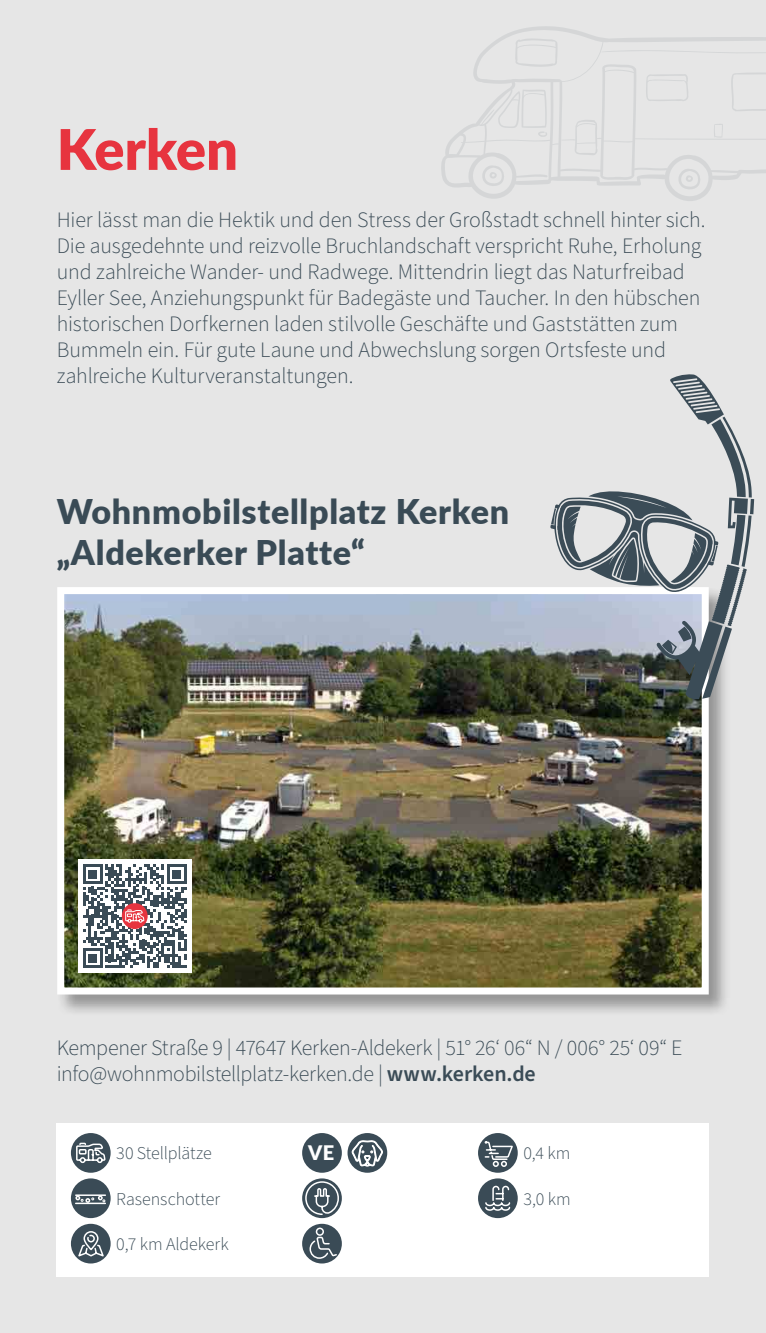
<style>
.page{position:relative;width:766px;height:1333px;background:#fff}
.page>*{position:absolute;margin:0;border:0;box-sizing:border-box;transform-origin:0 0}
.t1{font:900 56px "Lato";color:#e7343f}
.t2{font:900 34px/40.8px "Lato";letter-spacing:.02em;color:#3a4b56}
.t3{font:300 22px/26px "Source Sans Pro";letter-spacing:-.005em;color:#3a4b56}
.t4{font:900 20px "Lato";color:#fff}
.t5{font:300 18px "Source Sans Pro";color:#3a4b56}
.s1{font-weight:600}
</style>
<div class="page">
<div style="left:0;top:0;width:765px;height:1332px;background:#e6e6e6"></div>
<div style="left:56px;top:586px;width:674px;height:430px;background:#000;opacity:.35"></div>
<img style="left:65px;top:595px;width:635px;height:391px">
<div style="left:57px;top:587px;width:651px;height:407px;border:7px solid #fff"></div>
<div style="left:78px;top:859px;width:113px;height:113px;background:#fff"></div>
<svg style="left:83px;top:864px;width:103px;height:103px"></svg>
<div style="left:57px;top:1123px;width:652px;height:153px;background:#fff"></div>
<svg style="left:71px;top:1132px;width:40px;height:40px"></svg>
<svg style="left:75px;top:1141px;width:31px;height:31px"></svg>
<svg style="left:71px;top:1223px;width:40px;height:40px"></svg>
<svg style="left:76px;top:1230px;width:29px;height:28px"></svg>
<div style="left:71px;top:1178px;width:40px;height:39px;background:#3a4b56;border-radius:50%"></div>
<svg style="left:75px;top:1194px;width:30px;height:9px"></svg>
<div style="left:302px;top:1223px;width:40px;height:40px;background:#3a4b56;border-radius:50%"></div>
<svg style="left:309px;top:1226px;width:29px;height:33px"></svg>
<div style="left:302px;top:1132px;width:40px;height:40px;background:#3a4b56;border-radius:50%"></div>
<svg style="left:302px;top:1178px;width:40px;height:39px"></svg>
<svg style="left:304px;top:1180px;width:35px;height:36px"></svg>
<div style="left:478px;top:1132px;width:39px;height:40px;background:#3a4b56;border-radius:50%"></div>
<svg style="left:483px;top:1140px;width:31px;height:27px"></svg>
<div style="left:478px;top:1178px;width:39px;height:39px;background:#3a4b56;border-radius:50%"></div>
<svg style="left:485px;top:1185px;width:26px;height:26px"></svg>
<svg style="left:347px;top:1132px;width:40px;height:40px"></svg>
<svg style="left:351px;top:1139px;width:32px;height:27px"></svg>
<svg style="left:441px;top:26px;width:324px;height:175px"></svg>
<svg style="left:645px;top:74px;width:43px;height:28px"></svg>
<svg style="left:730px;top:72px;width:35px;height:39px"></svg>
<svg style="left:497px;top:89px;width:50px;height:48px"></svg>
<svg style="left:514px;top:38px;width:43px;height:29px"></svg>
<svg style="left:713px;top:124px;width:10px;height:14px"></svg>
<svg style="left:601px;top:50px;width:164px;height:5px"></svg>
<svg style="left:550px;top:374px;width:204px;height:325px"></svg>
<h1 class="t1" style="left:57px;top:107px;width:183px">Kerken</h1>
<p class="t3" style="left:57px;top:207px;width:650px">Hier lässt man die Hektik und den Stress der Großstadt schnell hinter sich.<br>Die ausgedehnte und reizvolle Bruchlandschaft verspricht Ruhe, Erholung und zahlreiche Wander- und Radwege. Mittendrin liegt das Naturfreibad Eyller See, Anziehungspunkt für Badegäste und Taucher. In den hübschen historischen Dorfkernen laden stilvolle Geschäfte und Gaststätten zum Bummeln ein. Für gute Laune und Abwechslung sorgen Ortsfeste und zahlreiche Kulturveranstaltungen.</p>
<h2 class="t2" style="left:57px;top:489px;width:454px">Wohnmobilstellplatz Kerken „Aldekerker Platte“</h2>
<p class="t3" style="left:57px;top:1035px;width:627px">Kempener Straße 9 | 47647 Kerken-Aldekerk | 51° 26‘ 06“ N / 006° 25‘ 09“ E info@wohnmobilstellplatz-kerken.de | <span class="s1">www.kerken.de</span></p>
<p class="t5" style="left:116px;top:1141px;width:97px">30 Stellplätze</p>
<p class="t5" style="left:116px;top:1186px;width:105px">Rasenschotter</p>
<p class="t5" style="left:116px;top:1231px;width:114px">0,7 km Aldekerk</p>
<p class="t4" style="left:308px;top:1137px;width:28px">VE</p>
<p class="t5" style="left:523px;top:1141px;width:48px">0,4 km</p>
<p class="t5" style="left:523px;top:1186px;width:49px">3,0 km</p>
</div>
